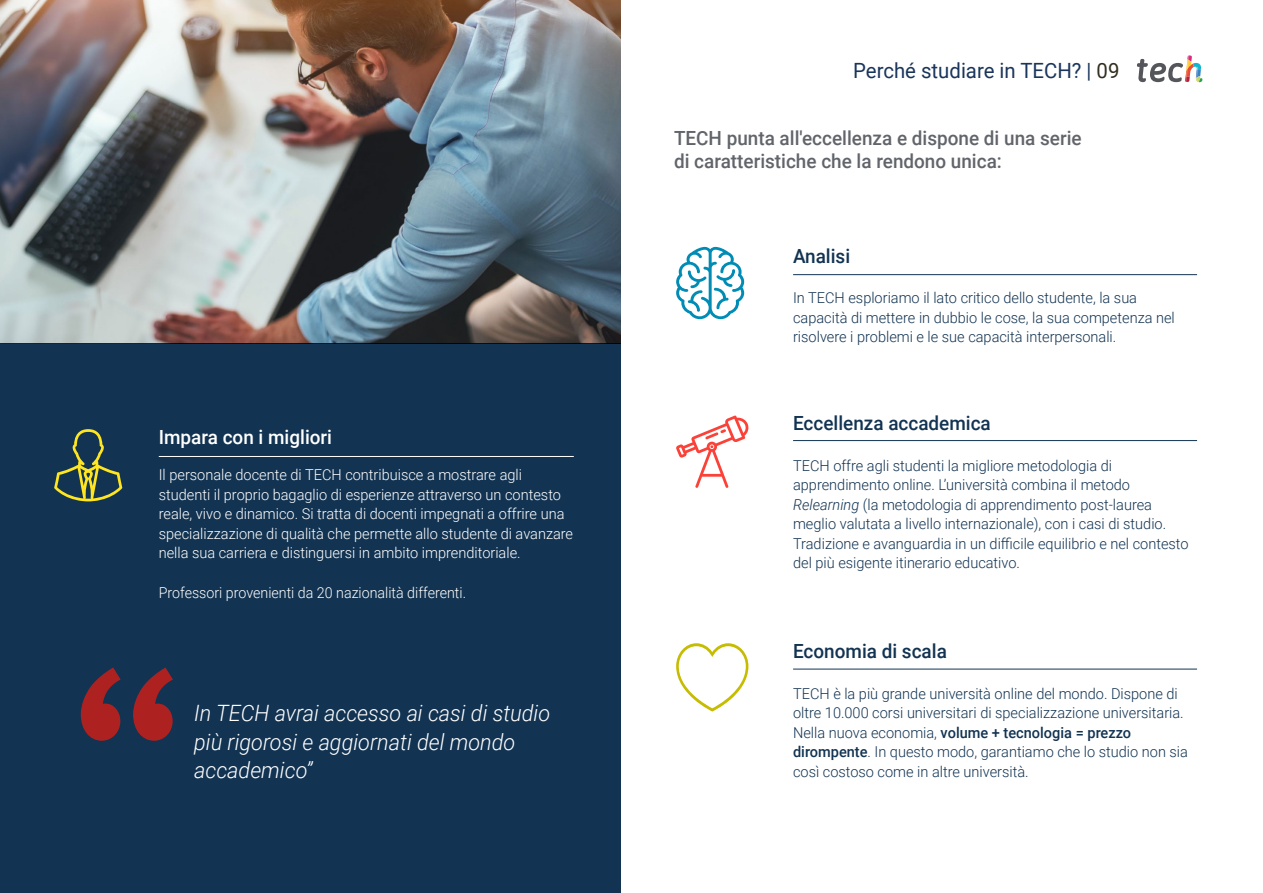
<style>
.page{position:relative;width:1263px;height:893px;background:#fff}
.page>*{position:absolute;margin:0;border:0;box-sizing:border-box;transform-origin:0 0}
.t1{font:italic 300 22.5px/28.5px "Roboto";color:#fff;scale:.96 1}
.t2{font:21px "Roboto";color:#1a355c}
.t3{font:500 19.5px/22.5px "Roboto";color:#61646a}
.t4{font:500 19.5px "Roboto";color:#123352}
.t5{font:500 19.5px "Roboto";color:#fff}
.t6{font:300 15px/19.5px "Roboto";color:#123352}
.t7{font:300 15px/19.5px "Roboto";color:#fff}
.t8{font:300 15px "Roboto";color:#fff;scale:.95 1}
.s1{color:#312e20}
.s2{font-style:italic}
.s3{font-weight:500}
</style>
<div class="page">
<img style="left:0;top:0;width:621px;height:344px">
<div style="left:0;top:344px;width:621px;height:549px;background:#123352"></div>
<hr style="left:793px;top:440px;width:404px;height:1px;background:#123352">
<hr style="left:793px;top:669px;width:404px;height:1px;background:#123352">
<hr style="left:793px;top:274px;width:404px;height:1px;background:#123352">
<hr style="left:159px;top:456px;width:415px;height:1px;background:#fff">
<svg style="left:676px;top:247px;width:68px;height:72px"></svg>
<svg style="left:54px;top:429px;width:68px;height:72px"></svg>
<svg style="left:676px;top:416px;width:73px;height:72px"></svg>
<svg style="left:676px;top:643px;width:72px;height:68px"></svg>
<svg style="left:1137px;top:55px;width:65px;height:28px"></svg>
<svg style="left:81px;top:667px;width:92px;height:74px"></svg>
<h3 class="t5" style="left:159px;top:423px;width:175px">Impara con i migliori</h3>
<p class="t7" style="left:159px;top:465px;width:416px">Il personale docente di TECH contribuisce a mostrare agli studenti il proprio bagaglio di esperienze attraverso un contesto reale, vivo e dinamico. Si tratta di docenti impegnati a offrire una specializzazione di qualità che permette allo studente di avanzare nella sua carriera e distinguersi in ambito imprenditoriale.</p>
<p class="t8" style="left:159px;top:582px;width:325px">Professori provenienti da 20 nazionalità differenti.</p>
<h1 class="t1" style="left:194px;top:698px;width:372px">In TECH avrai accesso ai casi di studio più rigorosi e aggiornati del mondo accademico”</h1>
<h2 class="t2" style="left:853px;top:56px;width:268px">Perché studiare in TECH? | <span class="s1">09</span></h2>
<h3 class="t3" style="left:674px;top:126px;width:409px">TECH punta all'eccellenza e dispone di una serie di caratteristiche che la rendono unica:</h3>
<h3 class="t4" style="left:793px;top:242px;width:59px">Analisi</h3>
<p class="t6" style="left:793px;top:288px;width:383px">In TECH esploriamo il lato critico dello studente, la sua capacità di mettere in dubbio le cose, la sua competenza nel risolvere i problemi e le sue capacità interpersonali.</p>
<h3 class="t4" style="left:793px;top:410px;width:199px">Eccellenza accademica</h3>
<p class="t6" style="left:793px;top:455px;width:397px">TECH offre agli studenti la migliore metodologia di apprendimento online. L’università combina il metodo <span class="s2">Relearning</span> (la metodologia di apprendimento post-laurea meglio valutata a livello internazionale), con i casi di studio.<br>Tradizione e avanguardia in un difficile equilibrio e nel contesto del più esigente itinerario educativo.</p>
<h3 class="t4" style="left:793px;top:637px;width:155px">Economia di scala</h3>
<p class="t6" style="left:793px;top:683px;width:396px">TECH è la più grande università online del mondo. Dispone di oltre 10.000 corsi universitari di specializzazione universitaria.<br>Nella nuova economia, <span class="s3">volume + tecnologia = prezzo dirompente</span>. In questo modo, garantiamo che lo studio non sia così costoso come in altre università.</p>
</div>
